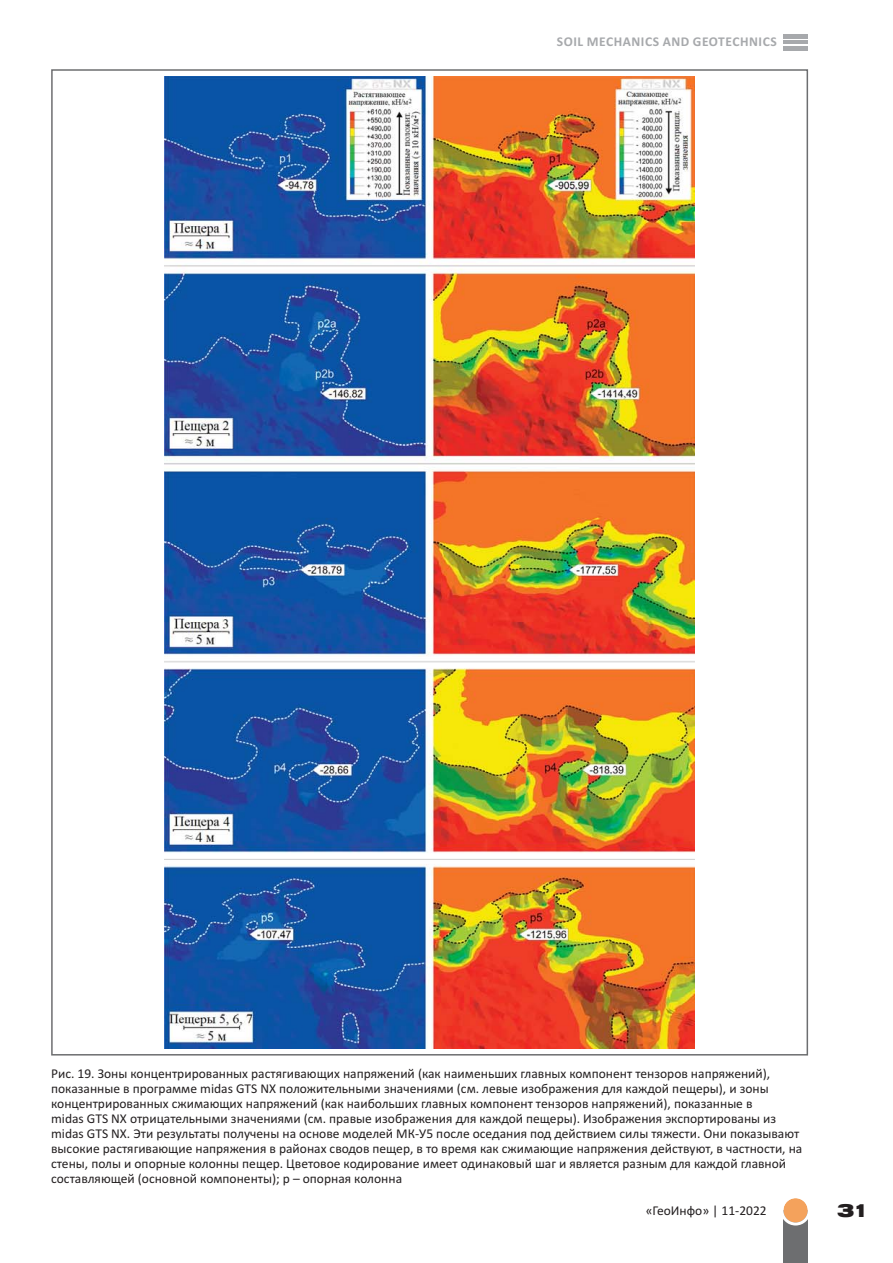
<style>
.page{position:relative;width:893px;height:1263px;background:#fff}
.page>*{position:absolute;margin:0;border:0;box-sizing:border-box;transform-origin:0 0}
.t1{font:900 18px "Helios Ext";color:#231f20}
.t2{font:13.5px/15px "Calibri";color:#231f20}
.t3{font:700 13.5px "Calibri";letter-spacing:.04em;color:#a7a9ac}
</style>
<div class="page">
<img style="left:164px;top:76px;width:531px;height:973px">
<hr style="left:783px;top:34px;width:25px;height:4px;background:#a7a9ac">
<hr style="left:783px;top:40px;width:25px;height:4px;background:#a7a9ac">
<hr style="left:783px;top:47px;width:25px;height:4px;background:#a7a9ac">
<div style="left:783px;top:1210px;width:25px;height:53px;background:#6d6e70"></div>
<svg style="left:783px;top:1198px;width:25px;height:27px"></svg>
<p class="t3" style="left:557px;top:37px;width:221px">SOIL MECHANICS AND GEOTECHNICS</p>
<p class="t2" style="left:51px;top:1067px;width:753px">Рис. 19. Зоны концентрированных растягивающих напряжений (как наименьших главных компонент тензоров напряжений), показанные в программе midas GTS NX положительными значениями (см. левые изображения для каждой пещеры), и зоны концентрированных сжимающих напряжений (как наибольших главных компонент тензоров напряжений), показанные в<br>midas GTS NX отрицательными значениями (см. правые изображения для каждой пещеры). Изображения экспортированы из midas GTS NX. Эти результаты получены на основе моделей МК-У5 после оседания под действием силы тяжести. Они показывают высокие растягивающие напряжения в районах сводов пещер, в то время как сжимающие напряжения действуют, в частности, на стены, полы и опорные колонны пещер. Цветовое кодирование имеет одинаковый шаг и является разным для каждой главной составляющей (основной компоненты); p – опорная колонна</p>
<p class="t2" style="left:646px;top:1204px;width:123px">«ГеоИнфо» | 11-2022</p>
<h1 class="t1" style="left:837px;top:1203px;width:31px">31</h1>
</div>
